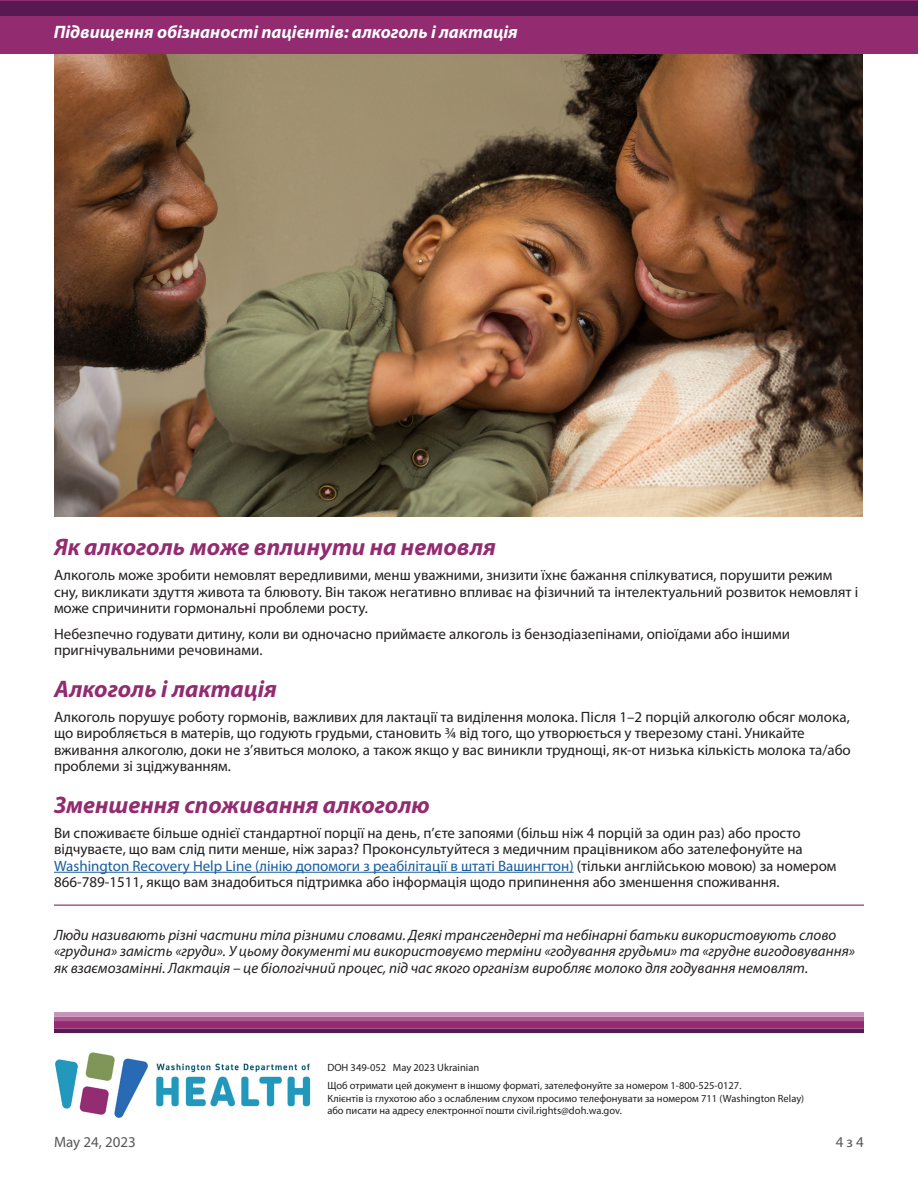
<style>
.page{position:relative;width:918px;height:1188px;background:#fff}
.page>*{position:absolute;margin:0;border:0;box-sizing:border-box;transform-origin:0 0}
.t1{font:italic 700 24px "Myriad Pro";color:#922b70}
.t2{font:italic 700 18px "Myriad Pro";color:#fff}
.t3{font:15px/16.5px "Myriad Pro";color:#231f20}
.t4{font:italic 15px/16.5px "Myriad Pro";color:#231f20}
.t5{font:15px "Myriad Pro";color:#57585a}
.t6{font:10.5px/12.6px "Myriad Pro";color:#231f20}
.s1{color:#175d9e}
</style>
<div class="page">
<div style="left:0;top:1px;width:918px;height:53px;background:#922b70"></div>
<div style="left:0;top:1px;width:918px;height:15px;background:#571952"></div>
<img style="left:54px;top:54px;width:809px;height:463px">
<hr style="left:54px;top:872px;width:520px;height:1px;background:#175d9e">
<hr style="left:54px;top:1029px;width:810px;height:4px;background:#571952">
<img style="left:55px;top:1052px;width:256px;height:66px">
<div style="left:54px;top:1021px;width:810px;height:8px;background:#922b70"></div>
<hr style="left:54px;top:1017px;width:810px;height:4px;background:#aa5a90">
<div style="left:54px;top:1012px;width:810px;height:5px;background:#c694b7"></div>
<hr style="left:54px;top:904px;width:810px;height:2px;background:#aa5a90">
<p class="t2" style="left:54px;top:20px;width:466px">Підвищення обізнаності пацієнтів: алкоголь і лактація</p>
<p class="t1" style="left:54px;top:532px;width:443px">Як алкоголь може вплинути на немовля</p>
<p class="t3" style="left:54px;top:567px;width:806px">Алкоголь може зробити немовлят вередливими, менш уважними, знизити їхнє бажання спілкуватися, порушити режим сну, викликати здуття живота та блювоту. Він також негативно впливає на фізичний та інтелектуальний розвиток немовлят і може спричинити гормональні проблеми росту.</p>
<p class="t3" style="left:54px;top:625px;width:738px">Небезпечно годувати дитину, коли ви одночасно приймаєте алкоголь із бензодіазепінами, опіоїдами або іншими пригнічувальними речовинами.</p>
<p class="t1" style="left:54px;top:673px;width:224px">Алкоголь і лактація</p>
<p class="t3" style="left:54px;top:708px;width:798px">Алкоголь порушує роботу гормонів, важливих для лактації та виділення молока. Після 1–2 порцій алкоголю обсяг молока, що виробляється в матерів, що годують грудьми, становить ¾ від того, що утворюється у тверезому стані. Уникайте вживання алкоголю, доки не з’явиться молоко, а також якщо у вас виникли труднощі, як-от низька кількість молока та/або проблеми зі зціджуванням.</p>
<p class="t1" style="left:54px;top:789px;width:377px">Зменшення споживання алкоголю</p>
<p class="t3" style="left:54px;top:824px;width:784px">Ви споживаєте більше однієї стандартної порції на день, п’єте запоями (більш ніж 4 порцій за один раз) або просто відчуваєте, що вам слід пити менше, ніж зараз? Проконсультуйтеся з медичним працівником або зателефонуйте на <span class="s1">Washington Recovery Help Line (лінію допомоги з реабілітації в штаті Вашингтон)</span> (тільки англійською мовою) за номером 866-789-1511, якщо вам знадобиться підтримка або інформація щодо припинення або зменшення споживання.</p>
<p class="t4" style="left:54px;top:926px;width:802px">Люди називають різні частини тіла різними словами. Деякі трансгендерні та небінарні батьки використовують слово «грудина» замість «груди». У цьому документі ми використовуємо терміни «годування грудьми» та «грудне вигодовування» як взаємозамінні. Лактація – це біологічний процес, під час якого організм виробляє молоко для годування немовлят.</p>
<p class="t6" style="left:327px;top:1061px;width:153px">DOH 349-052 May 2023 Ukrainian</p>
<p class="t6" style="left:327px;top:1079px;width:478px">Щоб отримати цей документ в іншому форматі, зателефонуйте за номером 1-800-525-0127.<br>Клієнтів із глухотою або з ослабленим слухом просимо телефонувати за номером 711 (Washington Relay) або писати на адресу електронної пошти civil.rights@doh.wa.gov.</p>
<p class="t5" style="left:54px;top:1132px;width:83px">May 24, 2023</p>
<p class="t5" style="left:836px;top:1132px;width:30px">4 з 4</p>
</div>
